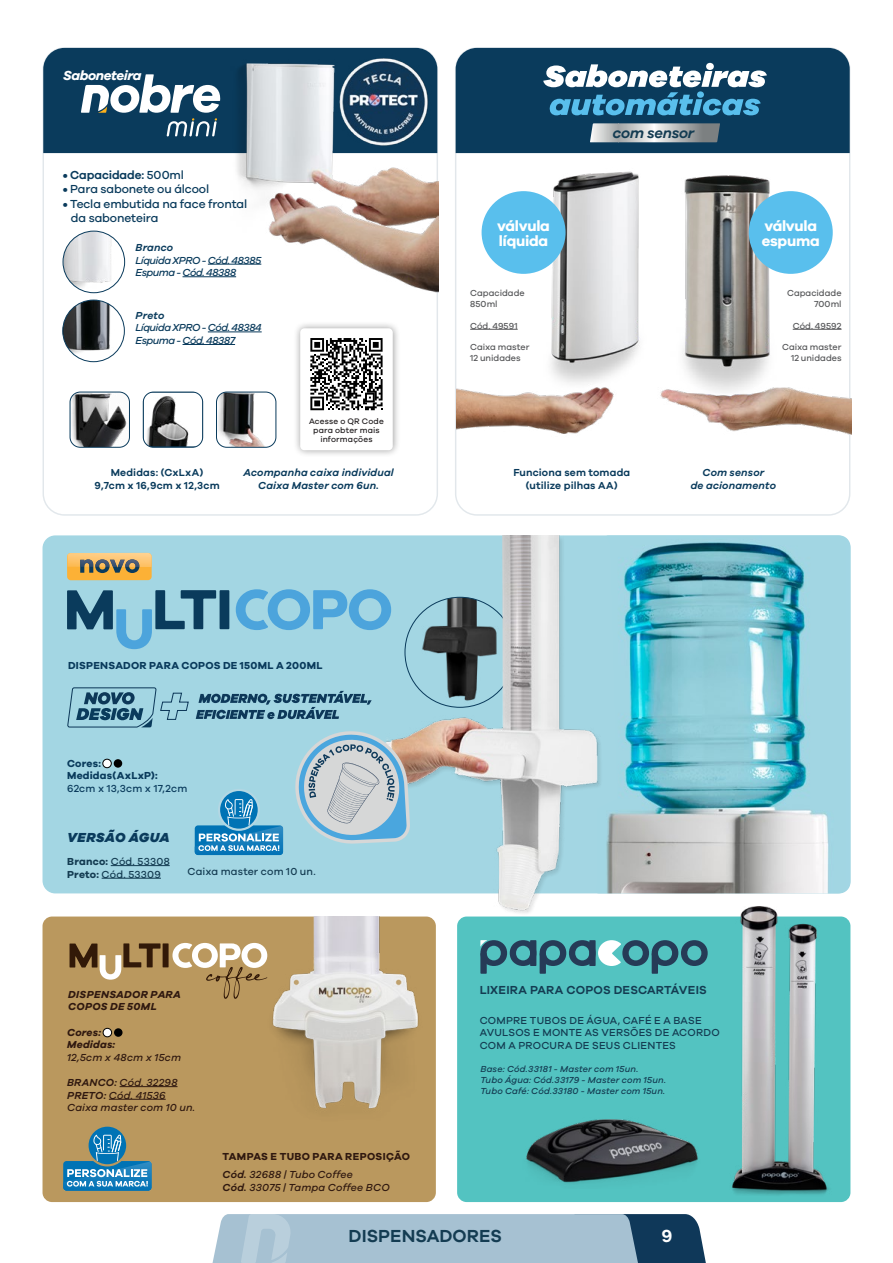
<style>
.page{position:relative;width:893px;height:1263px;background:#fff}
.page>*{position:absolute;margin:0;border:0;box-sizing:border-box;transform-origin:0 0}
.t1{font:700 18px "Galano Grotesque Semi";letter-spacing:.005em;color:#143c52}
.t2{font:700 18px "Galano Grotesque Semi";color:#fff}
.t3{font:15px/15px "Galano Grotesque Bold";letter-spacing:-.015em;color:#fff}
.t4{font:15px "Galano Grotesque Semi Bold Italic";letter-spacing:-.015em;color:#143c52}
.t5{font:13.5px "Galano Grotesque Bold Italic";letter-spacing:-.03em;color:#fff}
.t6{font:13.5px "Galano Grotesque Heavy Italic";letter-spacing:.01em;color:#0a3b5c}
.t7{font:12px/14.4px "Galano Grotesque Medium";letter-spacing:-.01em;color:#0a3b5c}
.t8{font:700 12px "Galano Grotesque Semi";letter-spacing:.015em;color:#143c52}
.t9{font:700 12px "Galano Grotesque Semi";letter-spacing:-.01em;color:#0a3b5c}
.t10{font:10.5px/12.6px "Galano Grotesque Medium";letter-spacing:.02em;color:#143c52}
.t11{font:10.5px/12.6px "Galano Grotesque Medium Italic";letter-spacing:.02em;color:#301910}
.t12{font:10.5px/12.6px "Galano Grotesque Semi Bold Italic";letter-spacing:.015em;color:#0a3b5c;text-align:center}
.t13{font:10.5px/12.6px "Galano Grotesque Medium Italic";letter-spacing:-.045em;color:#0a3b5c}
.t14{font:700 10.5px/12.6px "Galano Grotesque Semi";letter-spacing:.015em;color:#0a3b5c;text-align:center}
.t15{font:10.5px/12.6px "Galano Grotesque Bold";letter-spacing:.025em;color:#0a3b5c}
.t16{font:10.5px/12.6px "Galano Grotesque Bold Italic";letter-spacing:.025em;color:#301910}
.t17{font:10.5px "Galano Grotesque Bold";letter-spacing:.03em;color:#301910}
.t18{font:10.5px "Galano Grotesque Medium";letter-spacing:.015em;color:#0a3b5c}
.t19{font:9px/10.8px "Galano Grotesque Medium Italic";letter-spacing:.02em;color:#143c52}
.t20{font:9px/10.8px "Galano Grotesque Medium";color:#58595b}
.t21{font:8.25px/8.9px "Galano Grotesque Medium";letter-spacing:.02em;color:#242021;text-align:center}
.s1{font-family:"Galano Grotesque Medium";font-weight:400}
.s2{font-family:"Galano Grotesque Semi";font-weight:700}
.s3{font-family:"Galano Grotesque Bold"}
.s4{font-family:"Galano Grotesque Semi Bold Italic"}
</style>
<div class="page">
<div style="left:457px;top:916px;width:393px;height:286px;background:#53c3c1;border-radius:10px"></div>
<div style="left:43px;top:916px;width:393px;height:286px;background:#ba985e;border-radius:10px"></div>
<div style="left:43px;top:535px;width:807px;height:358px;background:#a3d6e3;border-radius:13px"></div>
<img style="left:719px;top:906px;width:118px;height:289px">
<img style="left:526px;top:1119px;width:172px;height:64px">
<img style="left:262px;top:916px;width:157px;height:193px">
<hr style="left:111px;top:865px;width:59px;height:1px;background:#143c52">
<hr style="left:102px;top:878px;width:59px;height:1px;background:#143c52">
<hr style="left:120px;top:1086px;width:58px;height:1px;background:#301910">
<hr style="left:109px;top:1099px;width:57px;height:1px;background:#301910">
<div style="left:220px;top:590px;width:9px;height:39px;background:#0a3b5c"></div>
<svg style="left:236px;top:589px;width:149px;height:41px"></svg>
<svg style="left:67px;top:590px;width:149px;height:59px"></svg>
<div style="left:480px;top:953px;width:7px;height:21px;background:#263b57"></div>
<div style="left:540px;top:953px;width:6px;height:21px;background:#263b57"></div>
<div style="left:652px;top:953px;width:6px;height:21px;background:#263b57"></div>
<svg style="left:480px;top:940px;width:228px;height:26px"></svg>
<div style="left:163px;top:943px;width:6px;height:24px;background:#321908"></div>
<svg style="left:70px;top:943px;width:90px;height:37px"></svg>
<svg style="left:172px;top:943px;width:95px;height:56px"></svg>
<div style="left:114px;top:1028px;width:9px;height:9px;background:#000;border-radius:50%"></div>
<div style="left:103px;top:1028px;width:9px;height:9px;background:#fff;border-radius:50%"></div>
<div style="left:103px;top:1028px;width:9px;height:9px;border:1px solid #000;border-radius:50%"></div>
<svg style="left:196px;top:691px;width:176px;height:28px"></svg>
<svg style="left:67px;top:687px;width:122px;height:41px"></svg>
<div style="left:114px;top:759px;width:8px;height:9px;background:#000;border-radius:50%"></div>
<div style="left:103px;top:759px;width:8px;height:9px;background:#fff;border-radius:50%"></div>
<div style="left:103px;top:759px;width:9px;height:9px;border:1px solid #000;border-radius:50%"></div>
<div style="left:67px;top:553px;width:85px;height:27px;background:#fcb136;border-radius:4px"></div>
<img style="left:67px;top:553px;width:85px;height:14px">
<svg style="left:80px;top:559px;width:59px;height:14px"></svg>
<div style="left:63px;top:1161px;width:89px;height:30px;background:#1476ac;border-radius:3px"></div>
<img style="left:63px;top:1161px;width:89px;height:29px">
<svg style="left:67px;top:1169px;width:81px;height:17px"></svg>
<svg style="left:86px;top:1124px;width:42px;height:42px"></svg>
<div style="left:89px;top:1127px;width:37px;height:37px;background:#0073b5;border-radius:50%"></div>
<svg style="left:93px;top:1134px;width:28px;height:27px"></svg>
<hr style="left:208px;top:332px;width:54px;height:1px;background:#0a3b5c">
<hr style="left:183px;top:344px;width:52px;height:1px;background:#0a3b5c">
<hr style="left:208px;top:264px;width:53px;height:1px;background:#0a3b5c">
<hr style="left:183px;top:276px;width:53px;height:1px;background:#0a3b5c">
<svg style="left:43px;top:48px;width:182px;height:105px;background:#2f5874"></svg>
<svg style="left:143px;top:392px;width:60px;height:55px"></svg>
<div style="left:143px;top:392px;width:60px;height:55px;border:1px solid #0a3b5c;border-radius:10px"></div>
<img style="left:70px;top:392px;width:59px;height:55px">
<div style="left:70px;top:392px;width:60px;height:55px;border:1px solid #0a3b5c;border-radius:10px"></div>
<img style="left:217px;top:392px;width:59px;height:55px">
<div style="left:216px;top:392px;width:60px;height:55px;border:1px solid #0a3b5c;border-radius:10px"></div>
<div style="left:292px;top:320px;width:108px;height:138px;background:#000;opacity:.4"></div>
<div style="left:300px;top:328px;width:93px;height:122px;background:#fff;border-radius:4px"></div>
<svg style="left:310px;top:338px;width:73px;height:72px"></svg>
<img style="left:671px;top:153px;width:180px;height:315px">
<img style="left:457px;top:153px;width:214px;height:281px">
<div style="left:482px;top:191px;width:84px;height:83px;background:#59bfed;border-radius:50%"></div>
<div style="left:749px;top:191px;width:84px;height:83px;background:#59bfed;border-radius:50%"></div>
<hr style="left:470px;top:329px;width:48px;height:1px;background:#58595b">
<hr style="left:793px;top:329px;width:48px;height:1px;background:#58595b">
<svg style="left:456px;top:48px;width:394px;height:105px;background:#2a5875"></svg>
<img style="left:225px;top:47px;width:213px;height:246px">
<img style="left:646px;top:535px;width:204px;height:358px">
<img style="left:63px;top:231px;width:62px;height:62px;border-radius:31px">
<div style="left:63px;top:231px;width:62px;height:62px;border:1px solid #0a3b5c;border-radius:50%"></div>
<img style="left:63px;top:300px;width:61px;height:62px;border-radius:31px">
<div style="left:62px;top:300px;width:63px;height:62px;border:1px solid #0a3b5c;border-radius:50%"></div>
<img style="left:385px;top:535px;width:261px;height:387px">
<svg style="left:295px;top:731px;width:115px;height:113px"></svg>
<div style="left:195px;top:825px;width:88px;height:30px;background:#439cc8;border-radius:3px"></div>
<img style="left:195px;top:826px;width:88px;height:29px">
<svg style="left:198px;top:833px;width:81px;height:18px"></svg>
<svg style="left:218px;top:789px;width:42px;height:42px"></svg>
<div style="left:220px;top:791px;width:38px;height:38px;background:#0073b5;border-radius:50%"></div>
<svg style="left:224px;top:799px;width:29px;height:26px"></svg>
<svg style="left:212px;top:1214px;width:494px;height:49px;background:#94b0c3"></svg>
<p class="t5" style="left:63px;top:67px;width:80px">Saboneteira</p>
<p class="t9" style="left:63px;top:167px;width:123px">• Capacidade: <span class="s1">500ml</span></p>
<p class="t7" style="left:63px;top:182px;width:148px"><span class="s2">•</span> Para sabonete ou álcool</p>
<p class="t7" style="left:71px;top:196px;width:178px;text-indent:-8px"><span class="s2">•</span> Tecla embutida na face frontal da saboneteira</p>
<p class="t12" style="left:136px;top:241px;width:39px">Branco</p>
<p class="t13" style="left:136px;top:253px;width:127px">Líquida XPRO - Cód. 48385<br>Espuma - Cód. 48388</p>
<p class="t12" style="left:136px;top:309px;width:30px">Preto</p>
<p class="t13" style="left:136px;top:321px;width:128px">Líquida XPRO - Cód. 48384<br>Espuma - Cód. 48387</p>
<p class="t21" style="left:309px;top:417px;width:76px">Acesse o QR Code para obter mais informações</p>
<h2 class="t4" style="left:613px;top:123px;width:83px">com sensor</h2>
<h2 class="t3" style="left:497px;top:218px;width:54px">válvula líquida</h2>
<h2 class="t3" style="left:762px;top:218px;width:60px">válvula espuma</h2>
<p class="t20" style="left:470px;top:288px;width:56px">Capacidade<br>850ml</p>
<p class="t20" style="left:470px;top:320px;width:49px">Cód. 49591</p>
<p class="t20" style="left:470px;top:342px;width:61px">Caixa master<br>12 unidades</p>
<p class="t20" style="left:787px;top:288px;width:56px;text-align:right">Capacidade<br>700ml</p>
<p class="t20" style="left:793px;top:320px;width:50px">Cód. 49592</p>
<p class="t20" style="left:782px;top:342px;width:61px;text-align:right">Caixa master<br>12 unidades</p>
<p class="t14" style="left:95px;top:466px;width:127px">Medidas: (CxLxA)<br>9,7cm x 16,9cm x 12,3cm</p>
<p class="t14" style="left:513px;top:466px;width:118px">Funciona sem tomada (utilize pilhas AA)</p>
<p class="t12" style="left:243px;top:466px;width:152px">Acompanha caixa individual<br>Caixa Master com 6un.</p>
<p class="t12" style="left:691px;top:466px;width:87px">Com sensor<br>de acionamento</p>
<p class="t15" style="left:68px;top:658px;width:256px">DISPENSADOR PARA COPOS DE 150ML A 200ML</p>
<p class="t15" style="left:67px;top:756px;width:92px">Cores:<br>Medidas(AxLxP):</p>
<p class="t18" style="left:67px;top:782px;width:122px">62cm x 13,3cm x 17,2cm</p>
<p class="t6" style="left:67px;top:829px;width:104px">VERSÃO ÁGUA</p>
<p class="t10" style="left:67px;top:855px;width:104px"><span class="s3">Branco:</span> Cód. 53308<br><span class="s3">Preto:</span> Cód. 53309</p>
<p class="t10" style="left:187px;top:865px;width:130px">Caixa master com 10 un.</p>
<p class="t16" style="left:68px;top:988px;width:114px;line-height:12px">DISPENSADOR PARA<br>COPOS DE 50ML</p>
<p class="t16" style="left:67px;top:1025px;width:50px">Cores:<br>Medidas:</p>
<p class="t11" style="left:67px;top:1051px;width:115px">12,5cm x 48cm x 15cm</p>
<p class="t11" style="left:67px;top:1076px;width:130px"><span class="s4">BRANCO:</span> Cód. 32298<br><span class="s4">PRETO:</span> Cód. 41536<br>Caixa master com 10 un.</p>
<p class="t17" style="left:223px;top:1150px;width:189px">TAMPAS E TUBO PARA REPOSIÇÃO</p>
<p class="t11" style="left:223px;top:1168px;width:169px"><span class="s4">Cód.</span> 32688 | Tubo Coffee<br><span class="s4">Cód.</span> 33075 | Tampa Coffee BCO</p>
<p class="t8" style="left:480px;top:983px;width:229px">LIXEIRA PARA COPOS DESCARTÁVEIS</p>
<p class="t10" style="left:480px;top:1014px;width:241px">COMPRE TUBOS DE ÁGUA, CAFÉ E A BASE<br>AVULSOS E MONTE AS VERSÕES DE ACORDO<br>COM A PROCURA DE SEUS CLIENTES</p>
<p class="t19" style="left:480px;top:1063px;width:187px">Base: Cód.33181 - Master com 15un.<br>Tubo Água: Cód.33179 - Master com 15un.<br>Tubo Café: Cód.33180 - Master com 15un.</p>
<h1 class="t1" style="left:349px;top:1225px;width:155px">DISPENSADORES</h1>
<h1 class="t2" style="left:661px;top:1225px;width:12px">9</h1>
</div>
